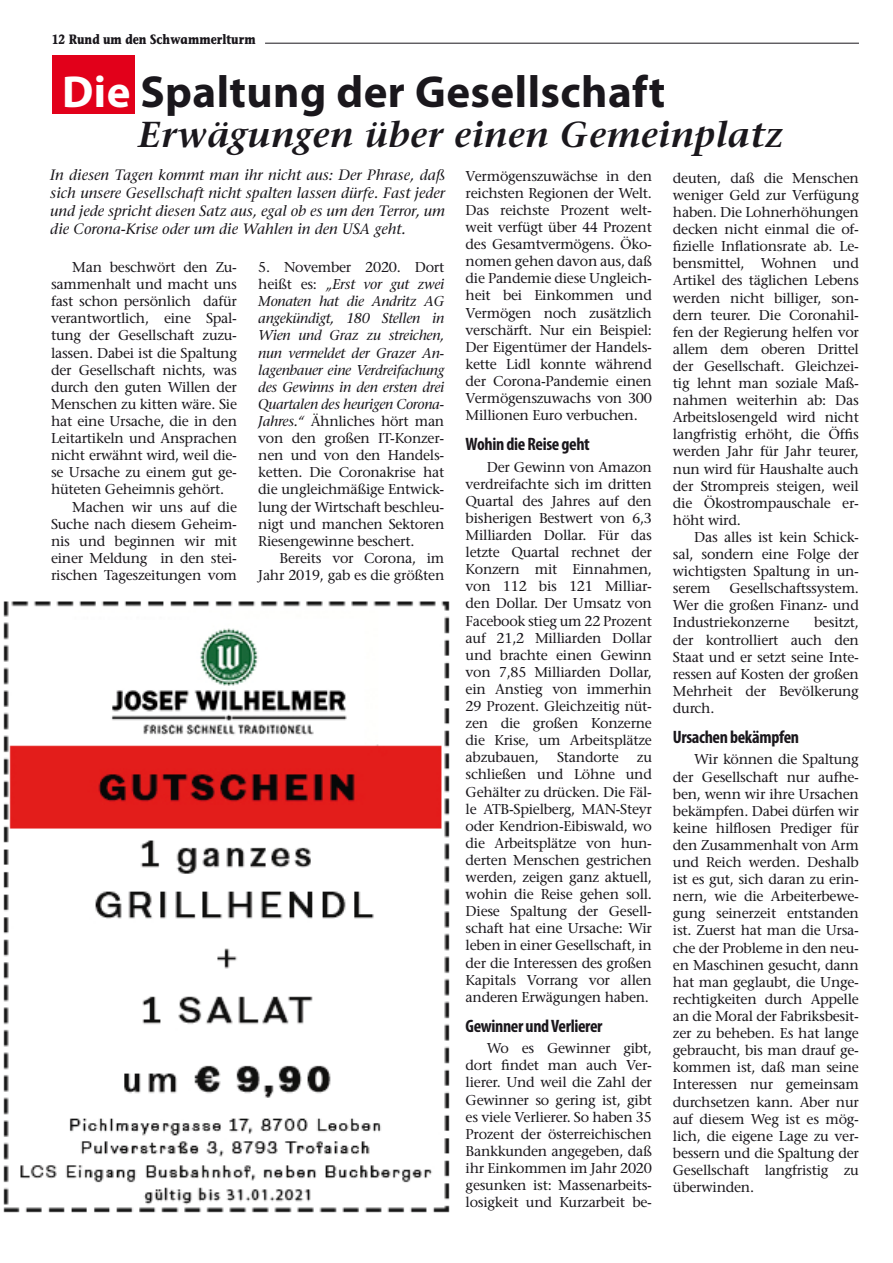
<style>
.page{position:relative;width:893px;height:1263px;background:#fff}
.page>*{position:absolute;margin:0;border:0;box-sizing:border-box;transform-origin:0 0}
.Titel_2{font:700 45px "Myriad Pro";letter-spacing:.01em;color:#1a171c}
.Titel_2-2{font:italic 600 36px "Stone Serif";letter-spacing:.01em;color:#1a171c}
.zwitit{font:700 condensed 18px "Myriad Pro";letter-spacing:-.02em;color:#1a171c}
.vorspann{font:italic 15px/18px "Stone Serif";color:#1a171c;text-align:justify}
.swt-twxt{font:14.25px/17.1px "Stone Serif";letter-spacing:-.02em;color:#1a171c;text-align:justify}
.t1{font:700 13.5px "Stone Informal";color:#1a171c;scale:.8 1}
.s1{color:#fff}
.s2{font-style:italic}
</style>
<div class="page">
<hr style="left:265px;top:43px;width:594px;height:1px;background:#1a171c">
<img style="left:3px;top:601px;width:447px;height:612px">
<div style="left:52px;top:55px;width:83px;height:59px;background:#e2001a"></div>
<p class="t1" style="left:52px;top:30px;width:256px">12 Rund um den Schwammerlturm</p>
<p class="Titel_2" style="left:62px;top:63px;width:605px"><span class="s1">Die</span> Spaltung der Gesellschaft</p>
<p class="Titel_2-2" style="left:138px;top:113px;width:646px">Erwägungen über einen Gemeinplatz</p>
<p class="vorspann" style="left:50px;top:166px;width:396px">In diesen Tagen kommt man ihr nicht aus: Der Phrase, daß sich unsere Gesellschaft nicht spalten lassen dürfe. Fast jeder und jede spricht diesen Satz aus, egal ob es um den Terror, um die Corona-Krise oder um die Wahlen in den USA geht.</p>
<p class="swt-twxt" style="left:466px;top:167px;width:188px">Vermögenszuwächse in den reichsten Regionen der Welt.<br>Das reichste Prozent welt&shy;weit verfügt über 44 Prozent des Gesamtvermögens. Öko&shy;nomen gehen davon aus, daß die Pandemie diese Ungleich&shy;heit bei Einkommen und Vermögen noch zusätzlich verschärft. Nur ein Beispiel:<br>Der Eigentümer der Handels&shy;kette Lidl konnte während der Corona-Pandemie einen Vermögenszuwachs von 300<br>Millionen Euro verbuchen.</p>
<p class="zwitit" style="left:466px;top:433px;width:126px">Wohin die Reise geht</p>
<p class="swt-twxt" style="left:466px;top:458px;width:188px;text-indent:21px">Der Gewinn von Amazon verdreifachte sich im dritten Quartal des Jahres auf den bisherigen Bestwert von 6,3<br>Milliarden Dollar. Für das letzte Quartal rechnet der Konzern mit Einnahmen, von 112 bis 121 Milliar&shy;den Dollar. Der Umsatz von Facebook stieg um 22 Prozent auf 21,2 Milliarden Dollar und brachte einen Gewinn von 7,85 Milliarden Dollar, ein Anstieg von immerhin 29 Prozent. Gleichzeitig nüt&shy;zen die großen Konzerne die Krise, um Arbeitsplätze abzubauen,</p>
<p class="swt-twxt" style="left:673px;top:169px;width:188px">deuten, daß die Menschen weniger Geld zur Verfügung haben. Die Lohnerhöhungen decken nicht einmal die of&shy;fizielle Inflationsrate ab. Le&shy;bensmittel, Wohnen und Artikel des täglichen Lebens werden nicht billiger, son&shy;dern teurer. Die Coronahil&shy;fen der Regierung helfen vor allem dem oberen Drittel der Gesellschaft. Gleichzei&shy;tig lehnt man soziale Maß&shy;nahmen weiterhin ab: Das Arbeitslosengeld wird nicht langfristig erhöht, die Öffis werden Jahr für Jahr teurer, nun wird für Haushalte auch der Strompreis steigen, weil die Ökostrompauschale er&shy;höht wird.</p>
<p class="swt-twxt" style="left:673px;top:528px;width:188px;text-indent:21px">Das alles ist kein Schick&shy;sal, sondern eine Folge der wichtigsten Spaltung in un&shy;serem</p>
<p class="swt-twxt" style="left:51px;top:258px;width:188px;text-indent:21px">Man beschwört den Zu&shy;sammenhalt und macht uns fast schon persönlich dafür verantwortlich, eine Spal&shy;tung der Gesellschaft zuzu&shy;lassen. Dabei ist die Spaltung der Gesellschaft nichts, was durch den guten Willen der Menschen zu kitten wäre. Sie hat eine Ursache, die in den Leitartikeln und Ansprachen nicht erwähnt wird, weil die&shy;se Ursache zu einem gut ge&shy;hüteten Geheimnis gehört.</p>
<p class="swt-twxt" style="left:51px;top:498px;width:188px;text-indent:21px">Machen wir uns auf die Suche nach diesem Geheim&shy;nis und beginnen wir mit einer Meldung in den stei&shy;rischen Tageszeitungen vom</p>
<p class="swt-twxt" style="left:258px;top:258px;width:188px">5. November 2020. Dort heißt es: <span class="s2">„Erst vor gut zwei Monaten hat die Andritz AG angekündigt, 180 Stellen in Wien und Graz zu streichen, nun vermeldet der Grazer An&shy;lagenbauer eine Verdreifachung des Gewinns in den ersten drei Quartalen des heurigen Corona-Jahres.“</span> Ähnliches hört man von den großen IT-Konzer&shy;nen und von den Handels&shy;ketten. Die Coronakrise hat die ungleichmäßige Entwick&shy;lung der Wirtschaft beschleu&shy;nigt und manchen Sektoren Riesengewinne beschert.</p>
<p class="swt-twxt" style="left:258px;top:549px;width:188px;text-align:right">Bereits vor Corona, im<br>Jahr 2019, gab es die größten</p>
<p class="swt-twxt" style="left:673px;top:580px;width:188px;text-indent:57px">Gesellschaftssystem.<br>Wer die großen Finanz- und Industriekonzerne</p>
<p class="swt-twxt" style="left:673px;top:614px;width:188px;text-indent:141px">besitzt, der kontrolliert auch den Staat und er setzt seine Inte&shy;ressen auf Kosten der großen Mehrheit der Bevölkerung durch.</p>
<p class="zwitit" style="left:673px;top:726px;width:128px">Ursachen bekämpfen</p>
<p class="swt-twxt" style="left:673px;top:751px;width:188px;text-indent:21px">Wir können die Spaltung der Gesellschaft nur aufhe&shy;ben, wenn wir ihre Ursachen bekämpfen. Dabei dürfen wir keine hilflosen Prediger für den Zusammenhalt von Arm und Reich werden. Deshalb ist es gut, sich daran zu erin&shy;nern, wie die Arbeiterbewe&shy;gung seinerzeit entstanden ist. Zuerst hat man die Ursa&shy;che der Probleme in den neu&shy;en Maschinen gesucht, dann hat man geglaubt, die Unge&shy;rechtigkeiten durch Appelle an die Moral der Fabriksbesit&shy;zer zu beheben. Es hat lange gebraucht, bis man drauf ge&shy;kommen ist, daß man seine Interessen nur gemeinsam durchsetzen kann. Aber nur auf diesem Weg ist es mög&shy;lich, die eigene Lage zu ver&shy;bessern und die Spaltung der Gesellschaft langfristig zu überwinden.</p>
<p class="swt-twxt" style="left:557px;top:749px;width:63px">Standorte</p>
<p class="swt-twxt" style="left:466px;top:749px;width:188px;text-indent:171px">zu schließen und Löhne und Gehälter zu drücken. Die Fäl&shy;le ATB-Spielberg, MAN-Steyr oder Kendrion-Eibiswald, wo die Arbeitsplätze von hun&shy;derten Menschen gestrichen werden, zeigen ganz aktuell, wohin die Reise gehen soll.<br>Diese Spaltung der Gesell&shy;schaft hat eine Ursache: Wir leben in einer Gesellschaft, in der die Interessen des großen Kapitals Vorrang vor allen anderen Erwägungen haben.</p>
<p class="zwitit" style="left:466px;top:1014px;width:138px">Gewinner und Verlierer</p>
<p class="swt-twxt" style="left:466px;top:1039px;width:188px;text-indent:21px">Wo es Gewinner gibt, dort findet man auch Ver&shy;lierer. Und weil die Zahl der Gewinner so gering ist, gibt es viele Verlierer. So haben 35<br>Prozent der österreichischen Bankkunden angegeben, daß ihr Einkommen im Jahr 2020 gesunken ist: Massenarbeits&shy;losigkeit und Kurzarbeit be-</p>
</div>
